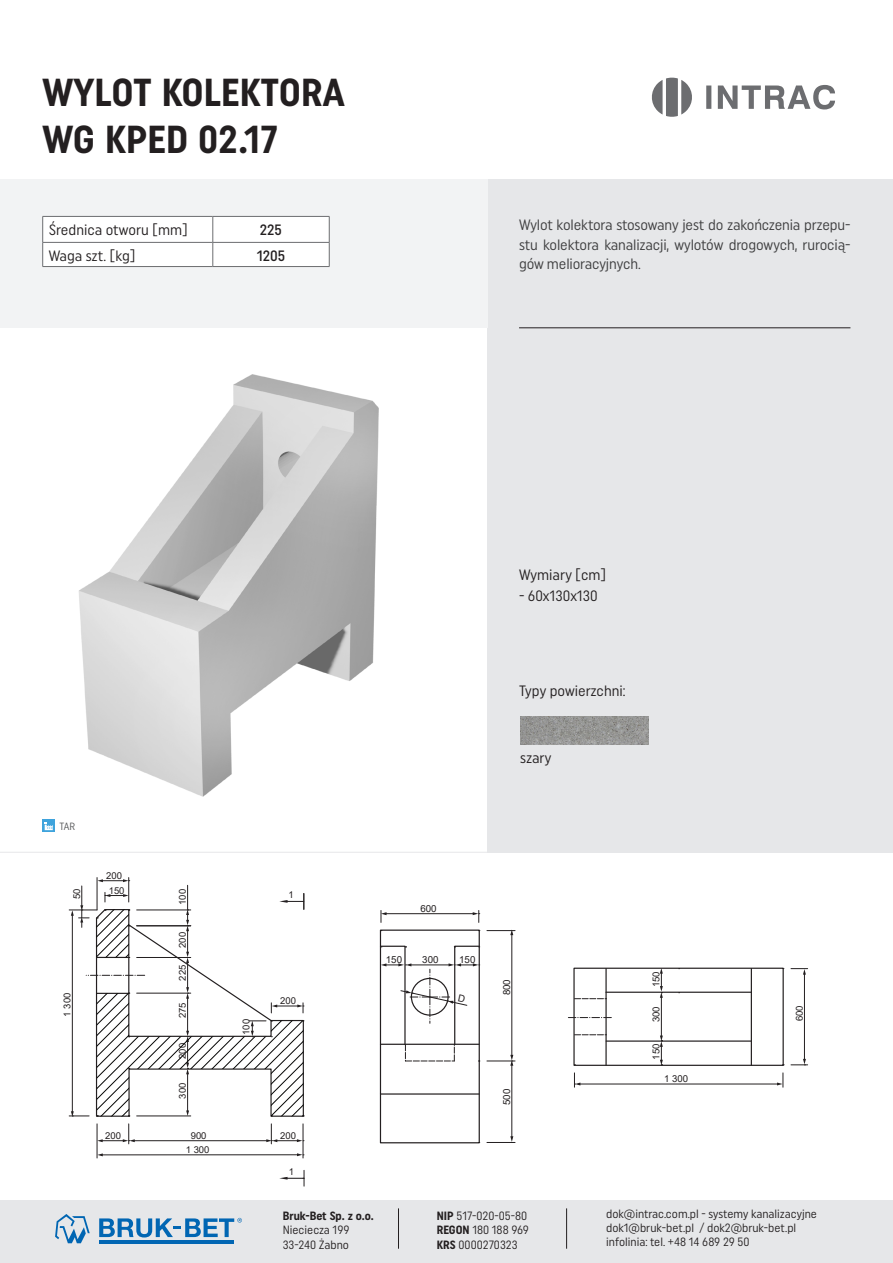
<style>
.page{position:relative;width:893px;height:1263px;background:#fff}
.page>*{position:absolute;margin:0;border:0;box-sizing:border-box;transform-origin:0 0}
._1_Nazwa_Kostki_Nagł{font:700 39px "Uniform Condensed";letter-spacing:.005em;color:#231f20}
.Formaty_opis{font:15px/19.5px "Uniform Condensed";letter-spacing:-.01em;color:#3e3e3f;text-align:justify}
.Opisy{font:15px "Uniform Condensed";color:#231f20}
._8_Wymiar_tabela_txt{font:500 15px "Uniform Condensed";color:#231f20}
.t1{font:12px/14.4px "Uniform Condensed";color:#231f20}
.t2{font:700 12px "Uniform Condensed";color:#231f20}
._10_Opisy_odbiór{font:10.5px "Uniform Condensed";color:#57585a}
.t3{font:9.75px "Arial";color:#231f20}
.t4{font:9.6px "Arial";color:#231f20}
.t5{font:9.45px "Arial";color:#231f20}
.s1{font-weight:700}
</style>
<div class="page">
<svg style="left:651px;top:77px;width:41px;height:40px"></svg>
<svg style="left:706px;top:86px;width:5px;height:23px"></svg>
<svg style="left:718px;top:85px;width:117px;height:24px"></svg>
<div style="left:0;top:1200px;width:893px;height:63px;background:#e6e7e9"></div>
<hr style="left:398px;top:1208px;width:1px;height:41px;background:#231f20">
<hr style="left:566px;top:1208px;width:1px;height:41px;background:#231f20">
<hr style="left:99px;top:1240px;width:135px;height:3px;background:#0166b3">
<svg style="left:99px;top:1218px;width:143px;height:19px"></svg>
<svg style="left:55px;top:1214px;width:35px;height:29px"></svg>
<div style="left:488px;top:179px;width:405px;height:674px;background:#e6e7e9"></div>
<hr style="left:519px;top:327px;width:331px;height:1px;background:#231f20">
<hr style="left:0;top:852px;width:488px;height:1px;background:#e6e7e9">
<svg style="left:43px;top:819px;width:12px;height:13px"></svg>
<svg style="left:45px;top:822px;width:8px;height:8px"></svg>
<img style="left:520px;top:716px;width:128px;height:29px">
<div style="left:0;top:179px;width:488px;height:149px;background:#f2f3f4"></div>
<svg style="left:42px;top:216px;width:288px;height:51px"></svg>
<hr style="left:213px;top:266px;width:116px;height:1px;background:#6c6d70">
<img style="left:79px;top:374px;width:300px;height:423px">
<hr style="left:134px;top:1140px;width:133px;height:1px;background:#231f20">
<svg style="left:98px;top:1124px;width:37px;height:20px"></svg>
<svg style="left:266px;top:1124px;width:37px;height:20px"></svg>
<hr style="left:97px;top:1124px;width:1px;height:34px;background:#231f20">
<hr style="left:303px;top:1124px;width:1px;height:34px;background:#231f20">
<hr style="left:102px;top:1154px;width:196px;height:1px;background:#231f20">
<svg style="left:97px;top:1153px;width:6px;height:3px"></svg>
<svg style="left:297px;top:1153px;width:7px;height:3px"></svg>
<svg style="left:279px;top:1170px;width:26px;height:16px"></svg>
<svg style="left:69px;top:877px;width:235px;height:240px"></svg>
<svg style="left:575px;top:998px;width:30px;height:1px"></svg>
<svg style="left:575px;top:1034px;width:30px;height:1px"></svg>
<hr style="left:661px;top:997px;width:1px;height:39px;background:#231f20">
<svg style="left:660px;top:970px;width:3px;height:28px"></svg>
<svg style="left:660px;top:1035px;width:3px;height:29px"></svg>
<hr style="left:804px;top:974px;width:1px;height:86px;background:#231f20">
<svg style="left:791px;top:968px;width:17px;height:7px"></svg>
<svg style="left:791px;top:1059px;width:17px;height:6px"></svg>
<hr style="left:579px;top:1084px;width:199px;height:1px;background:#231f20">
<svg style="left:777px;top:1073px;width:7px;height:14px"></svg>
<svg style="left:574px;top:1073px;width:6px;height:14px"></svg>
<svg style="left:568px;top:1017px;width:43px;height:1px"></svg>
<div style="left:573px;top:968px;width:211px;height:98px;border:1px solid #231f20"></div>
<hr style="left:751px;top:968px;width:1px;height:97px;background:#231f20">
<hr style="left:605px;top:968px;width:2px;height:97px;background:#231f20">
<hr style="left:606px;top:991px;width:145px;height:2px;background:#231f20">
<hr style="left:606px;top:1040px;width:145px;height:2px;background:#231f20">
<hr style="left:512px;top:934px;width:1px;height:122px;background:#231f20">
<svg style="left:487px;top:929px;width:28px;height:6px"></svg>
<hr style="left:512px;top:1065px;width:1px;height:72px;background:#231f20">
<svg style="left:487px;top:1055px;width:28px;height:11px"></svg>
<svg style="left:487px;top:1136px;width:28px;height:7px"></svg>
<hr style="left:385px;top:913px;width:89px;height:1px;background:#231f20">
<svg style="left:381px;top:910px;width:6px;height:12px"></svg>
<svg style="left:473px;top:910px;width:7px;height:12px"></svg>
<div style="left:380px;top:929px;width:100px;height:214px;border:1px solid #231f20"></div>
<hr style="left:380px;top:1093px;width:99px;height:1px;background:#231f20">
<svg style="left:379px;top:945px;width:101px;height:117px"></svg>
<p class="_1_Nazwa_Kostki_Nagł" style="left:43px;top:69px;width:304px">WYLOT KOLEKTORA</p>
<p class="_1_Nazwa_Kostki_Nagł" style="left:43px;top:116px;width:237px">WG KPED 02.17</p>
<p class="Opisy" style="left:49px;top:220px;width:141px">Średnica otworu [mm]</p>
<p class="_8_Wymiar_tabela_txt" style="left:260px;top:220px;width:24px">225</p>
<p class="Opisy" style="left:49px;top:246px;width:88px">Waga szt. [kg]</p>
<p class="_8_Wymiar_tabela_txt" style="left:257px;top:246px;width:30px">1205</p>
<p class="Formaty_opis" style="left:519px;top:215px;width:333px">Wylot kolektora stosowany jest do zakończenia przepu&shy;stu kolektora kanalizacji, wylotów drogowych, rurocią&shy;gów melioracyjnych.</p>
<p class="Opisy" style="left:519px;top:565px;width:89px">Wymiary [cm]</p>
<p class="Opisy" style="left:519px;top:586px;width:80px">- 60x130x130</p>
<p class="t4" style="left:584px;top:581px;width:18px">200</p>
<p class="t4" style="left:587px;top:596px;width:18px">150</p>
<p class="_10_Opisy_odbiór" style="left:59px;top:820px;width:17px">TAR</p>
<p class="t5" style="left:70px;top:899px;width:12px;rotate:-90deg">50</p>
<p class="t5" style="left:61px;top:1016px;width:25px;rotate:-90deg">1 300</p>
<p class="Opisy" style="left:519px;top:682px;width:108px">Typy powierzchni:</p>
<p class="Opisy" style="left:520px;top:748px;width:33px">szary</p>
<p class="t5" style="left:106px;top:869px;width:17px">200</p>
<p class="t5" style="left:109px;top:884px;width:17px">150</p>
<p class="t5" style="left:176px;top:905px;width:17px;rotate:-90deg">100</p>
<p class="t5" style="left:176px;top:948px;width:17px;rotate:-90deg">200</p>
<p class="t5" style="left:176px;top:981px;width:17px;rotate:-90deg">225</p>
<p class="t5" style="left:176px;top:1018px;width:17px;rotate:-90deg">275</p>
<p class="t5" style="left:176px;top:1059px;width:17px;rotate:-90deg">200</p>
<p class="t5" style="left:176px;top:1098px;width:17px;rotate:-90deg">300</p>
<p class="t5" style="left:288px;top:888px;width:7px">1</p>
<p class="t5" style="left:240px;top:1035px;width:17px;rotate:-90deg">100</p>
<p class="t5" style="left:280px;top:994px;width:17px">200</p>
<p class="t5" style="left:105px;top:1129px;width:17px">200</p>
<p class="t5" style="left:191px;top:1129px;width:17px">900</p>
<p class="t5" style="left:280px;top:1129px;width:17px">200</p>
<p class="t5" style="left:186px;top:1143px;width:25px">1 300</p>
<p class="t5" style="left:289px;top:1165px;width:7px">1</p>
<p class="t2" style="left:283px;top:1208px;width:92px">Bruk-Bet Sp. z o.o.</p>
<p class="t1" style="left:283px;top:1222px;width:68px">Nieciecza 199<br>33-240 Żabno</p>
<p class="t3" style="left:420px;top:902px;width:18px">600</p>
<p class="t3" style="left:386px;top:953px;width:18px">150</p>
<p class="t3" style="left:422px;top:953px;width:18px">300</p>
<p class="t3" style="left:459px;top:953px;width:18px">150</p>
<p class="t3" style="left:500px;top:995px;width:18px;rotate:-90deg">800</p>
<p class="t3" style="left:500px;top:1105px;width:18px;rotate:-90deg">500</p>
<p class="t4" style="left:650px;top:987px;width:18px;rotate:-90deg">150</p>
<p class="t4" style="left:650px;top:1022px;width:18px;rotate:-90deg">300</p>
<p class="t4" style="left:650px;top:1060px;width:18px;rotate:-90deg">150</p>
<p class="t4" style="left:664px;top:1072px;width:26px">1 300</p>
<p class="t4" style="left:793px;top:1021px;width:18px;rotate:-90deg">600</p>
<p class="t1" style="left:437px;top:1208px;width:94px"><span class="s1">NIP</span> 517-020-05-80<br><span class="s1">REGON</span> 180 188 969<br><span class="s1">KRS</span> 0000270323</p>
<p class="t1" style="left:606px;top:1206px;width:212px">dok@intrac.com.pl - systemy kanalizacyjne dok1@bruk-bet.pl / dok2@bruk-bet.pl infolinia: tel. +48 14 689 29 50</p>
</div>
